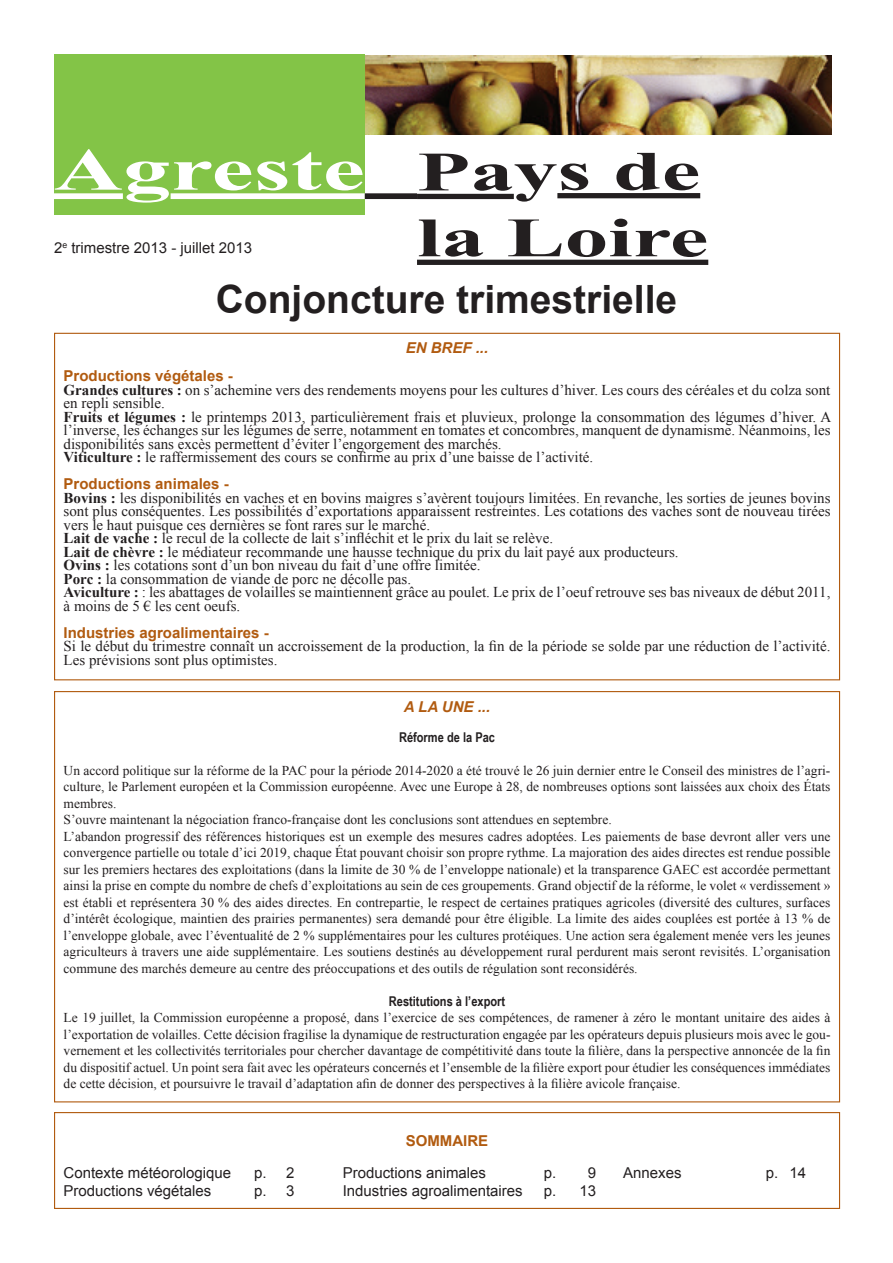
<style>
.page{position:relative;width:893px;height:1263px;background:#fff}
.page>*{position:absolute;margin:0;border:0;box-sizing:border-box;transform-origin:0 0}
.t1{font:700 60px "Times New Roman";color:#fff;scale:1.59 1}
.t2{font:700 55.5px "Times New Roman";color:#231f20;scale:1.57 1}
.t3{font:700 39px "Arial";color:#231f20}
.t4{font:15px/13.5px "Times New Roman";color:#231f20}
.t5{font:15px "Arial";color:#231f20}
.t6{font:700 15px "Arial";color:#b15b10}
.t7{font:italic 700 15px "Arial";color:#b15b10}
.t8{font:13.5px/16.5px "Times New Roman";color:#231f20}
.t9{font:700 13.5px "Arial Narrow";color:#231f20}
.s1{font-size:55.5px;color:#231f20}
.s2{font-weight:700}
</style>
<div class="page">
<img style="left:365px;top:56px;width:466px;height:78px">
<div style="left:54px;top:54px;width:311px;height:161px;background:#83c447"></div>
<div style="left:54px;top:193px;width:69px;height:6px;background:#fff"></div>
<div style="left:171px;top:193px;width:194px;height:6px;background:#fff"></div>
<div style="left:365px;top:193px;width:52px;height:6px;background:#231f20"></div>
<div style="left:417px;top:194px;width:97px;height:5px;background:#231f20"></div>
<div style="left:557px;top:193px;width:143px;height:5px;background:#231f20"></div>
<div style="left:417px;top:260px;width:291px;height:5px;background:#231f20"></div>
<div style="left:54px;top:1112px;width:786px;height:97px;border:1px solid #b15b10"></div>
<h1 class="t1" style="left:54px;top:128px;width:408px">Agreste <span class="s1">Pays de</span></h1>
<p class="t5" style="left:54px;top:238px;width:200px">2<sup>e</sup> trimestre 2013 - juillet 2013</p>
<h2 class="t2" style="left:417px;top:199px;width:187px">la Loire</h2>
<h3 class="t3" style="left:216px;top:273px;width:463px">Conjoncture trimestrielle</h3>
<p class="t7" style="left:406px;top:338px;width:84px">EN BREF ...</p>
<p class="t6" style="left:64px;top:366px;width:171px">Productions végétales -</p>
<p class="t4" style="left:64px;top:383px;width:769px"><span class="s2">Grandes cultures :</span> on s’achemine vers des rendements moyens pour les cultures d’hiver. Les cours des céréales et du colza sont en repli sensible.<br><span class="s2">Fruits et légumes :</span> le printemps 2013, particulièrement frais et pluvieux, prolonge la consommation des légumes d’hiver. A l’inverse, les échanges sur les légumes de serre, notamment en tomates et concombres, manquent de dynamisme. Néanmoins, les disponibilités sans excès permettent d’éviter l’engorgement des marchés.<br><span class="s2">Viticulture :</span> le raffermissement des cours se confirme au prix d’une baisse de l’activité.</p>
<p class="t6" style="left:64px;top:474px;width:167px">Productions animales -</p>
<p class="t4" style="left:64px;top:491px;width:768px"><span class="s2">Bovins :</span> les disponibilités en vaches et en bovins maigres s’avèrent toujours limitées. En revanche, les sorties de jeunes bovins sont plus conséquentes. Les possibilités d’exportations apparaissent restreintes. Les cotations des vaches sont de nouveau tirées vers le haut puisque ces dernières se font rares sur le marché.<br><span class="s2">Lait de vache :</span> le recul de la collecte de lait s’infléchit et le prix du lait se relève.<br><span class="s2">Lait de chèvre :</span> le médiateur recommande une hausse technique du prix du lait payé aux producteurs.<br><span class="s2">Ovins :</span> les cotations sont d’un bon niveau du fait d’une offre limitée.<br><span class="s2">Porc :</span> la consommation de viande de porc ne décolle pas.<br><span class="s2">Aviculture :</span> : les abattages de volailles se maintiennent grâce au poulet. Le prix de l’oeuf retrouve ses bas niveaux de début 2011, à moins de 5 € les cent oeufs.</p>
<p class="t6" style="left:64px;top:622px;width:207px">Industries agroalimentaires -</p>
<p class="t4" style="left:64px;top:639px;width:768px">Si le début du trimestre connaît un accroissement de la production, la fin de la période se solde par une réduction de l’activité.<br>Les prévisions sont plus optimistes.</p>
<p class="t7" style="left:404px;top:696px;width:88px">A LA UNE ...</p>
<p class="t9" style="left:399px;top:727px;width:97px">Réforme de la Pac</p>
<p class="t8" style="left:64px;top:762px;width:768px">Un accord politique sur la réforme de la PAC pour la période 2014-2020 a été trouvé le 26 juin dernier entre le Conseil des ministres de l’agri&shy;culture, le Parlement européen et la Commission européenne. Avec une Europe à 28, de nombreuses options sont laissées aux choix des États membres.<br>S’ouvre maintenant la négociation franco-française dont les conclusions sont attendues en septembre.<br>L’abandon progressif des références historiques est un exemple des mesures cadres adoptées. Les paiements de base devront aller vers une convergence partielle ou totale d’ici 2019, chaque État pouvant choisir son propre rythme. La majoration des aides directes est rendue possible sur les premiers hectares des exploitations (dans la limite de 30 % de l’enveloppe nationale) et la transparence GAEC est accordée permettant ainsi la prise en compte du nombre de chefs d’exploitations au sein de ces groupements. Grand objectif de la réforme, le volet « verdissement » est établi et représentera 30 % des aides directes. En contrepartie, le respect de certaines pratiques agricoles (diversité des cultures, surfaces d’intérêt écologique, maintien des prairies permanentes) sera demandé pour être éligible. La limite des aides couplées est portée à 13 % de l’enveloppe globale, avec l’éventualité de 2 % supplémentaires pour les cultures protéiques. Une action sera également menée vers les jeunes agriculteurs à travers une aide supplémentaire. Les soutiens destinés au développement rural perdurent mais seront revisités. L’organisation commune des marchés demeure au centre des préoccupations et des outils de régulation sont reconsidérés.</p>
<p class="t9" style="left:389px;top:990px;width:118px">Restitutions à l’export</p>
<p class="t8" style="left:64px;top:1009px;width:768px;text-align:justify">Le 19 juillet, la Commission européenne a proposé, dans l’exercice de ses compétences, de ramener à zéro le montant unitaire des aides à l’exportation de volailles. Cette décision fragilise la dynamique de restructuration engagée par les opérateurs depuis plusieurs mois avec le gou&shy;vernement et les collectivités territoriales pour chercher davantage de compétitivité dans toute la filière, dans la perspective annoncée de la fin du dispositif actuel. Un point sera fait avec les opérateurs concernés et l’ensemble de la filière export pour étudier les conséquences immédiates de cette décision, et poursuivre le travail d’adaptation afin de donner des perspectives à la filière avicole française.</p>
<p class="t6" style="left:406px;top:1130px;width:84px">SOMMAIRE</p>
<p class="t5" style="left:64px;top:1163px;width:169px">Contexte météorologique</p>
<p class="t5" style="left:254px;top:1163px;width:42px">p. 2</p>
<p class="t5" style="left:343px;top:1163px;width:145px">Productions animales</p>
<p class="t5" style="left:544px;top:1163px;width:54px">p. 9</p>
<p class="t5" style="left:623px;top:1163px;width:60px">Annexes</p>
<p class="t5" style="left:766px;top:1163px;width:42px">p. 14</p>
<p class="t5" style="left:64px;top:1181px;width:149px">Productions végétales</p>
<p class="t5" style="left:254px;top:1181px;width:42px">p. 3</p>
<p class="t5" style="left:343px;top:1181px;width:182px">Industries agroalimentaires</p>
<p class="t5" style="left:544px;top:1181px;width:54px">p. 13</p>
</div>
